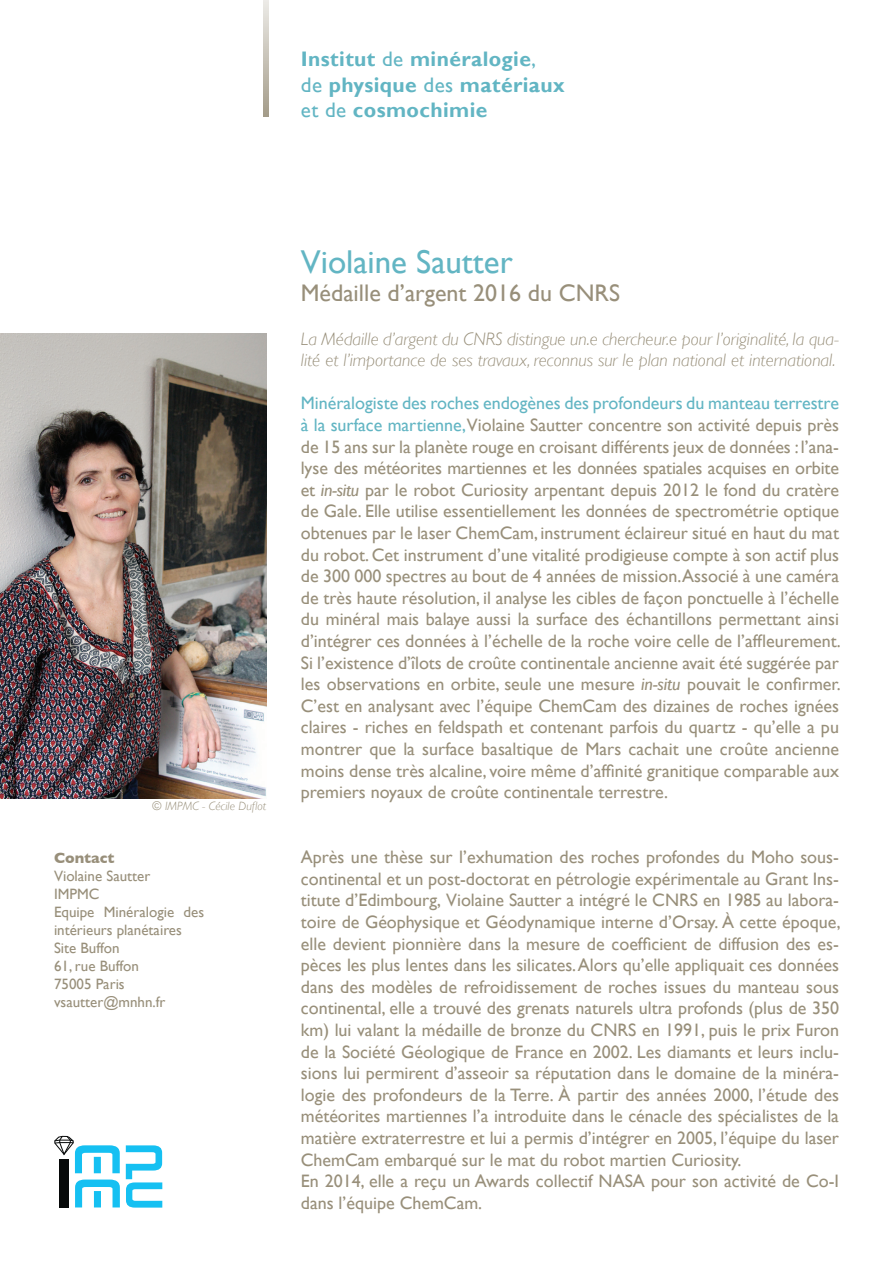
<style>
.page{position:relative;width:893px;height:1263px;background:#fff}
.page>*{position:absolute;margin:0;border:0;box-sizing:border-box;transform-origin:0 0}
.t1{font:33px "Gill Sans";color:#62b5c3}
.t2{font:24px "Gill Sans";color:#988f7a}
.t3{font:700 21px/25.2px "Gill Sans";letter-spacing:.02em;color:#62b5c3}
.t4{font:18px/21.6px "Gill Sans";color:#988f7a;text-align:justify}
.t5{font:italic 300 18px/21.6px "Gill Sans";color:#988f7a}
.t6{font:15px/18px "Gill Sans";color:#988f7a}
.t7{font:700 15px "Gill Sans";color:#988f7a}
.t8{font:italic 300 12px "Gill Sans";color:#988f7a}
.s1{font-weight:400}
.s2{color:#62b5c3}
.s3{font-style:italic}
</style>
<div class="page">
<svg style="left:264px;top:0;width:5px;height:117px"></svg>
<svg style="left:75px;top:1179px;width:45px;height:28px"></svg>
<div style="left:59px;top:1158px;width:10px;height:49px;background:#070909"></div>
<svg style="left:126px;top:1145px;width:36px;height:62px"></svg>
<svg style="left:54px;top:1136px;width:66px;height:37px"></svg>
<img style="left:0;top:334px;width:266px;height:464px">
<p class="t3" style="left:301px;top:47px;width:265px">Institut <span class="s1">de</span> minéralogie<span class="s1">,<br>de</span> physique <span class="s1">des</span> matériaux <span class="s1">et de</span> cosmochimie</p>
<p class="t8" style="left:152px;top:799px;width:116px">© IMPMC - Cécile Duflot</p>
<p class="t7" style="left:54px;top:849px;width:62px">Contact</p>
<p class="t6" style="left:54px;top:867px;width:152px">Violaine Sautter<br>IMPMC<br>Equipe Minéralogie des intérieurs planétaires<br>Site Buffon<br>61, rue Buffon<br>75005 Paris vsautter@mnhn.fr</p>
<h1 class="t1" style="left:301px;top:242px;width:213px">Violaine Sautter</h1>
<h2 class="t2" style="left:301px;top:279px;width:321px">Médaille d’argent 2016 du CNRS</h2>
<p class="t5" style="left:301px;top:328px;width:540px">La Médaille d’argent du CNRS distingue un.e chercheur.e pour l’originalité, la qua&shy;lité et l’importance de ses travaux, reconnus sur le plan national et international.</p>
<p class="t4" style="left:301px;top:392px;width:541px"><span class="s2">Minéralogiste des roches endogènes des profondeurs du manteau terrestre à la surface martienne,</span>Violaine Sautter concentre son activité depuis près de 15 ans sur la planète rouge en croisant différents jeux de données : l’ana&shy;lyse des météorites martiennes et les données spatiales acquises en orbite et <span class="s3">in-situ</span> par le robot Curiosity arpentant depuis 2012 le fond du cratère de Gale. Elle utilise essentiellement les données de spectrométrie optique obtenues par le laser ChemCam, instrument éclaireur situé en haut du mat du robot. Cet instrument d’une vitalité prodigieuse compte à son actif plus de 300 000 spectres au bout de 4 années de mission.Associé à une caméra de très haute résolution, il analyse les cibles de façon ponctuelle à l’échelle du minéral mais balaye aussi la surface des échantillons permettant ainsi d’intégrer ces données à l’échelle de la roche voire celle de l’affleurement.<br>Si l’existence d’îlots de croûte continentale ancienne avait été suggérée par les observations en orbite, seule une mesure <span class="s3">in-situ</span> pouvait le confirmer.<br>C’est en analysant avec l’équipe ChemCam des dizaines de roches ignées claires - riches en feldspath et contenant parfois du quartz - qu’elle a pu montrer que la surface basaltique de Mars cachait une croûte ancienne moins dense très alcaline, voire même d’affinité granitique comparable aux premiers noyaux de croûte continentale terrestre.</p>
<p class="t4" style="left:301px;top:846px;width:541px;text-align:left">Après une thèse sur l’exhumation des roches profondes du Moho sous&shy;continental et un post-doctorat en pétrologie expérimentale au Grant Ins&shy;titute d’Edimbourg, Violaine Sautter a intégré le CNRS en 1985 au labora&shy;toire de Géophysique et Géodynamique interne d’Orsay. à cette époque, elle devient pionnière dans la mesure de coefficient de diffusion des es&shy;pèces les plus lentes dans les silicates. Alors qu’elle appliquait ces données dans des modèles de refroidissement de roches issues du manteau sous continental, elle a trouvé des grenats naturels ultra profonds (plus de 350 km) lui valant la médaille de bronze du CNRS en 1991, puis le prix Furon de la Société Géologique de France en 2002. Les diamants et leurs inclu&shy;sions lui permirent d’asseoir sa réputation dans le domaine de la minéra&shy;logie des profondeurs de la Terre. à partir des années 2000, l’étude des météorites martiennes l’a introduite dans le cénacle des spécialistes de la matière extraterrestre et lui a permis d’intégrer en 2005, l’équipe du laser ChemCam embarqué sur le mat du robot martien Curiosity.<br>En 2014, elle a reçu un Awards collectif NASA pour son activité de Co-I dans l’équipe ChemCam.</p>
</div>
